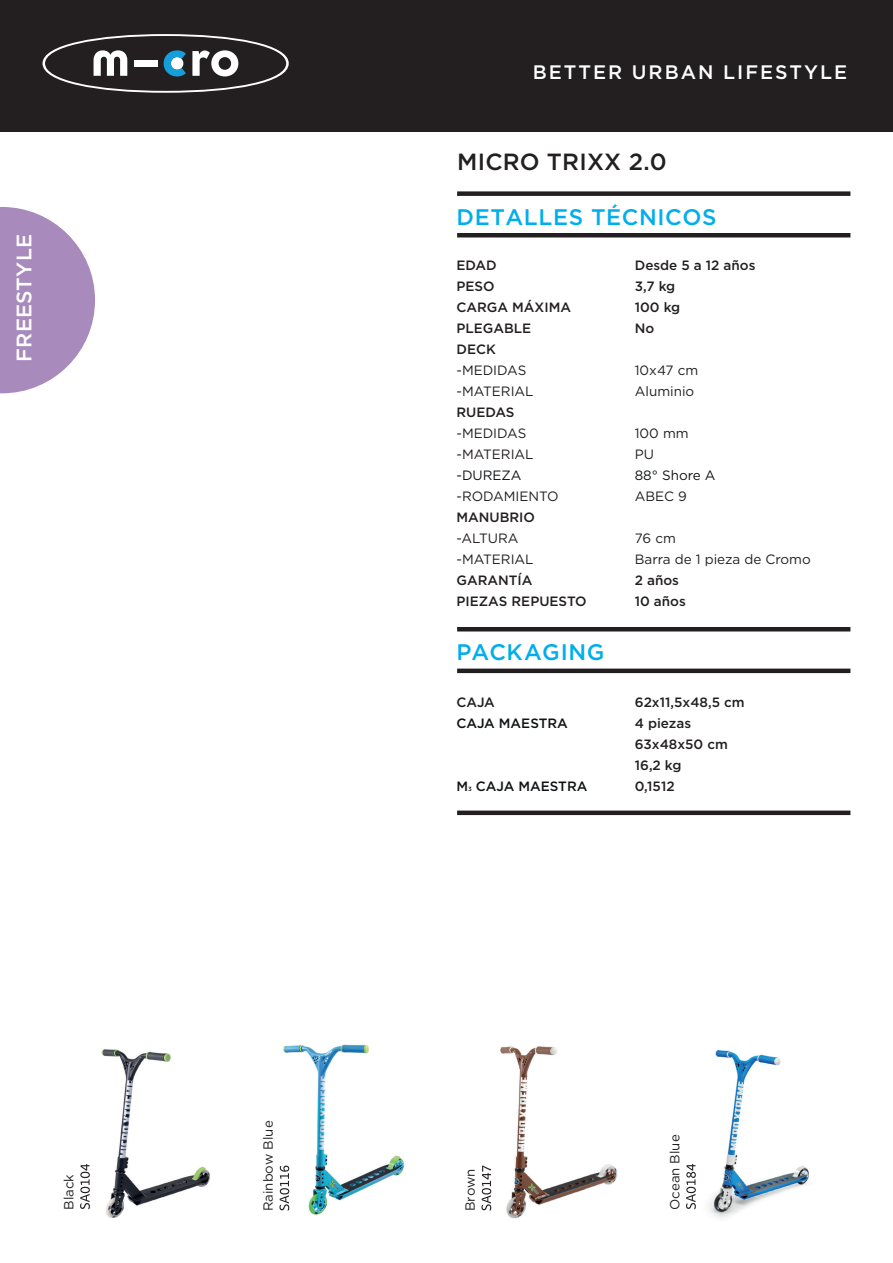
<style>
.page{position:relative;width:893px;height:1263px;background:#fff}
.page>*{position:absolute;margin:0;border:0;box-sizing:border-box;transform-origin:0 0}
.t1{font:500 23.4px "Gotham";letter-spacing:.01em;color:#231f20}
.t2{font:500 22.5px "Gotham";letter-spacing:.025em;color:#00aeed}
.t3{font:500 21px "Gotham";letter-spacing:.01em;color:#fff}
.t4{font:500 19.5px "Gotham";letter-spacing:.1em;color:#fff}
.t5{font:500 13.5px/21px "Gotham";color:#231f20}
.t6{font:13.5px/21px "Gotham";color:#231f20}
.t7{font:500 13.5px "Gotham";color:#101315}
.t8{font:13.5px "Gotham";color:#111416}
.t9{font:500 13.5px "Gotham";color:#111416}
.t10{font:13.2px "Gotham";color:#231f20}
.t11{font:500 6px "Gotham";color:#111416}
</style>
<div class="page">
<div style="left:0;top:0;width:893px;height:132px;background:#231f20"></div>
<svg style="left:43px;top:34px;width:246px;height:59px"></svg>
<div style="left:45px;top:36px;width:241px;height:55px;background:#231f20;border-radius:50%"></div>
<svg style="left:94px;top:50px;width:33px;height:26px"></svg>
<svg style="left:192px;top:50px;width:46px;height:26px"></svg>
<svg style="left:164px;top:50px;width:22px;height:26px"></svg>
<div style="left:134px;top:60px;width:24px;height:7px;background:#fff"></div>
<img style="left:88px;top:1049px;width:122px;height:169px">
<img style="left:281px;top:1044px;width:124px;height:171px">
<img style="left:483px;top:1046px;width:135px;height:173px">
<img style="left:694px;top:1050px;width:115px;height:168px">
<div style="left:457px;top:191px;width:393px;height:5px;background:#231f20"></div>
<hr style="left:457px;top:233px;width:393px;height:4px;background:#231f20">
<hr style="left:457px;top:627px;width:393px;height:4px;background:#231f20">
<hr style="left:457px;top:669px;width:393px;height:4px;background:#231f20">
<svg style="left:0;top:207px;width:95px;height:186px"></svg>
<div style="left:457px;top:810px;width:393px;height:5px;background:#231f20"></div>
<svg style="left:80px;top:1164px;width:10px;height:45px"></svg>
<svg style="left:686px;top:1164px;width:10px;height:45px"></svg>
<svg style="left:481px;top:1165px;width:10px;height:45px"></svg>
<svg style="left:279px;top:1165px;width:10px;height:45px"></svg>
<h3 class="t3" style="left:12px;top:362px;width:129px;rotate:-90deg">FREESTYLE</h3>
<p class="t10" style="left:61px;top:1210px;width:37px;rotate:-90deg">Black</p>
<p class="t10" style="left:261px;top:1211px;width:92px;rotate:-90deg">Rainbow Blue</p>
<h3 class="t4" style="left:533px;top:61px;width:316px">BETTER URBAN LIFESTYLE</h3>
<h1 class="t1" style="left:457px;top:149px;width:211px">MICRO TRIXX 2.0</h1>
<h2 class="t2" style="left:456px;top:204px;width:262px">DETALLES TÉCNICOS</h2>
<p class="t5" style="left:456px;top:255px;width:116px">EDAD<br>PESO<br>CARGA MÁXIMA<br>PLEGABLE<br>DECK</p>
<p class="t6" style="left:456px;top:360px;width:79px">-MEDIDAS -MATERIAL</p>
<p class="t5" style="left:456px;top:402px;width:60px">RUEDAS</p>
<p class="t6" style="left:456px;top:423px;width:79px">-MEDIDAS -MATERIAL</p>
<p class="t8" style="left:456px;top:468px;width:67px">-DUREZA</p>
<p class="t6" style="left:456px;top:486px;width:104px">-RODAMIENTO</p>
<p class="t5" style="left:456px;top:507px;width:80px">MANUBRIO</p>
<p class="t6" style="left:456px;top:528px;width:79px">-ALTURA -MATERIAL</p>
<p class="t5" style="left:456px;top:570px;width:132px">GARANTÍA<br>PIEZAS REPUESTO</p>
<h2 class="t2" style="left:456px;top:640px;width:149px">PACKAGING</h2>
<p class="t5" style="left:456px;top:691px;width:40px">CAJA</p>
<p class="t7" style="left:456px;top:715px;width:113px">CAJA MAESTRA</p>
<p class="t9" style="left:456px;top:779px;width:13px">M</p>
<p class="t11" style="left:468px;top:785px;width:5px">3</p>
<p class="t7" style="left:476px;top:778px;width:113px">CAJA MAESTRA</p>
<p class="t5" style="left:635px;top:254px;width:122px">Desde 5 a 12 años<br>3,7 kg<br>100 kg<br>No</p>
<p class="t6" style="left:635px;top:359px;width:65px">10x47 cm<br>Aluminio</p>
<p class="t6" style="left:635px;top:422px;width:55px">100 mm<br>PU</p>
<p class="t8" style="left:635px;top:467px;width:82px">88° Shore A</p>
<p class="t6" style="left:635px;top:485px;width:54px">ABEC 9</p>
<p class="t6" style="left:635px;top:527px;width:178px">76 cm<br>Barra de 1 pieza de Cromo</p>
<p class="t5" style="left:635px;top:569px;width:53px">2 años<br>10 años</p>
<p class="t5" style="left:635px;top:691px;width:111px">62x11,5x48,5 cm<br>4 piezas<br>63x48x50 cm<br>16,2 kg<br>0,1512</p>
<p class="t10" style="left:463px;top:1211px;width:44px;rotate:-90deg">Brown</p>
<p class="t10" style="left:667px;top:1210px;width:77px;rotate:-90deg">Ocean Blue</p>
</div>
